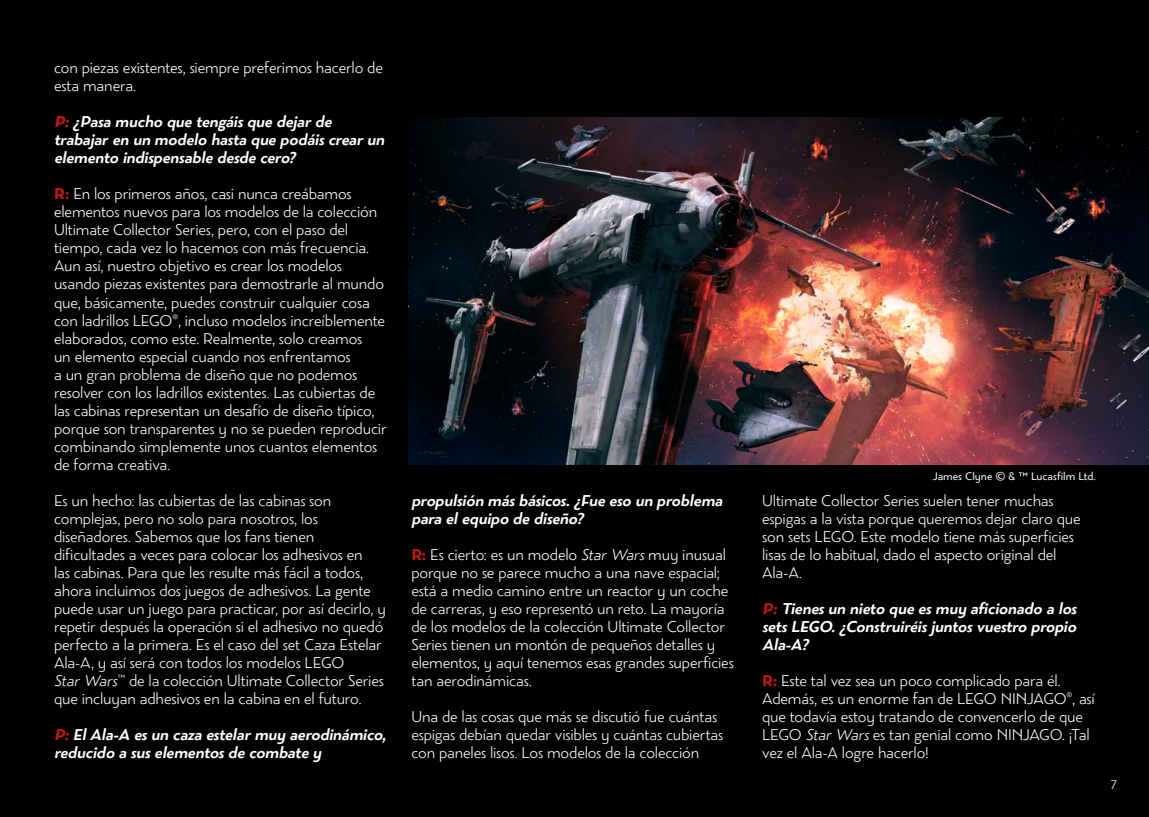
<style>
.page{position:relative;width:1149px;height:817px;background:#fff}
.page>*{position:absolute;margin:0;border:0;box-sizing:border-box;transform-origin:0 0}
.t1{font:300 15px/18px "Rosina";letter-spacing:-.01em;color:#fff}
.t2{font:italic 700 15px/18px "Rosina";color:#fff}
.t3{font:300 12px "Rosina";color:#fff}
.t4{font:10.5px "Rosina";color:#fff}
.s1{font-weight:800;color:#b81919}
.s2{font-style:italic}
</style>
<div class="page">
<div style="left:0;top:0;width:1148px;height:816px;background:#000"></div>
<img style="left:408px;top:118px;width:740px;height:346px">
<p class="t1" style="left:54px;top:59px;width:330px">con piezas existentes, siempre preferimos hacerlo de esta manera.</p>
<p class="t2" style="left:54px;top:113px;width:335px"><span class="s1">P:</span>¿Pasa mucho que tengáisque dejarde trabajaren un modelo hasta que podáiscrearun elemento indispensable desde cero?</p>
<p class="t1" style="left:54px;top:185px;width:334px"><span class="s1">R:</span> En los primeros años, casi nunca creábamos elementos nuevos para los modelos de la colección Ultimate Collector Series, pero, con el paso del tiempo, cada vez lo hacemos con más frecuencia.<br>Aun así, nuestro objetivo es crear los modelos usando piezas existentes para demostrarle al mundo que, básicamente, puedes construir cualquier cosa con ladrillos LEGO<sup>®</sup>, incluso modelos increíblemente elaborados, como este. Realmente, solo creamos<br>un elemento especial cuando nos enfrentamos<br>a un gran problema de diseño que no podemos resolver con los ladrillos existentes. Las cubiertas de las cabinas representan un desafío de diseño típico, porque son transparentes y no se pueden reproducir combinando simplemente unos cuantos elementos de forma creativa.</p>
<p class="t1" style="left:54px;top:491px;width:333px">Es un hecho: las cubiertas de las cabinas son complejas, pero no solo para nosotros, los diseñadores. Sabemos que los fans tienen dificultades a veces para colocar los adhesivos en<br>las cabinas. Para que les resulte más fácil a todos, ahora incluimos dos juegos de adhesivos. La gente puede usar un juego para practicar, por así decirlo, y repetir después la operación si el adhesivo no quedó perfecto a la primera. Es el caso del set Caza Estelar Ala-A, y así será con todos los modelos LEGO <span class="s2">StarWars</span><sup>™</sup> de la colección Ultimate Collector Series que incluyan adhesivos en la cabina en el futuro.</p>
<p class="t2" style="left:54px;top:725px;width:337px"><span class="s1">P:</span>ElAla-A esun caza estelarmuy aerodinámico, reducido a suselementosde combate y</p>
<p class="t2" style="left:411px;top:491px;width:316px">propulsión másbásicos.¿Fue eso un problema para elequipo de diseño?</p>
<p class="t1" style="left:411px;top:545px;width:324px"><span class="s1">R:</span> Es cierto: es un modelo <span class="s2">StarWars</span>muy inusual porque no se parece mucho a una nave espacial; está a medio camino entre un reactor y un coche de carreras, y eso representó un reto. La mayoría de los modelos de la colección Ultimate Collector Series tienen un montón de pequeños detalles y elementos, y aquí tenemos esas grandes superficies tan aerodinámicas.</p>
<p class="t1" style="left:411px;top:707px;width:313px">Una de las cosas que más se discutió fue cuántas espigas debían quedar visibles y cuántas cubiertas con paneles lisos. Los modelos de la colección</p>
<p class="t4" style="left:932px;top:469px;width:164px">James Clyne © &amp; ™ Lucasfilm Ltd.</p>
<p class="t1" style="left:762px;top:491px;width:320px">Ultimate Collector Series suelen tener muchas espigas a la vista porque queremos dejar claro que son sets LEGO. Este modelo tiene más superficies lisas de lo habitual, dado el aspecto original del Ala-A.</p>
<p class="t2" style="left:762px;top:599px;width:319px;text-align:justify"><span class="s1">P:</span>Tienesun nieto que esmuy aficionado a los setsLEGO.¿Construiréisjuntosvuestro propio Ala-A?</p>
<p class="t1" style="left:762px;top:671px;width:334px"><span class="s1">R:</span> Este tal vez sea un poco complicado para él.<br>Además, es un enorme fan de LEGO NINJAGO<sup>®</sup>, así que todavía estoy tratando de convencerlo de que LEGO <span class="s2">StarWars</span>es tan genial como NINJAGO. ¡Tal vez el Ala-A logre hacerlo!</p>
<p class="t3" style="left:1109px;top:775px;width:8px">7</p>
</div>
